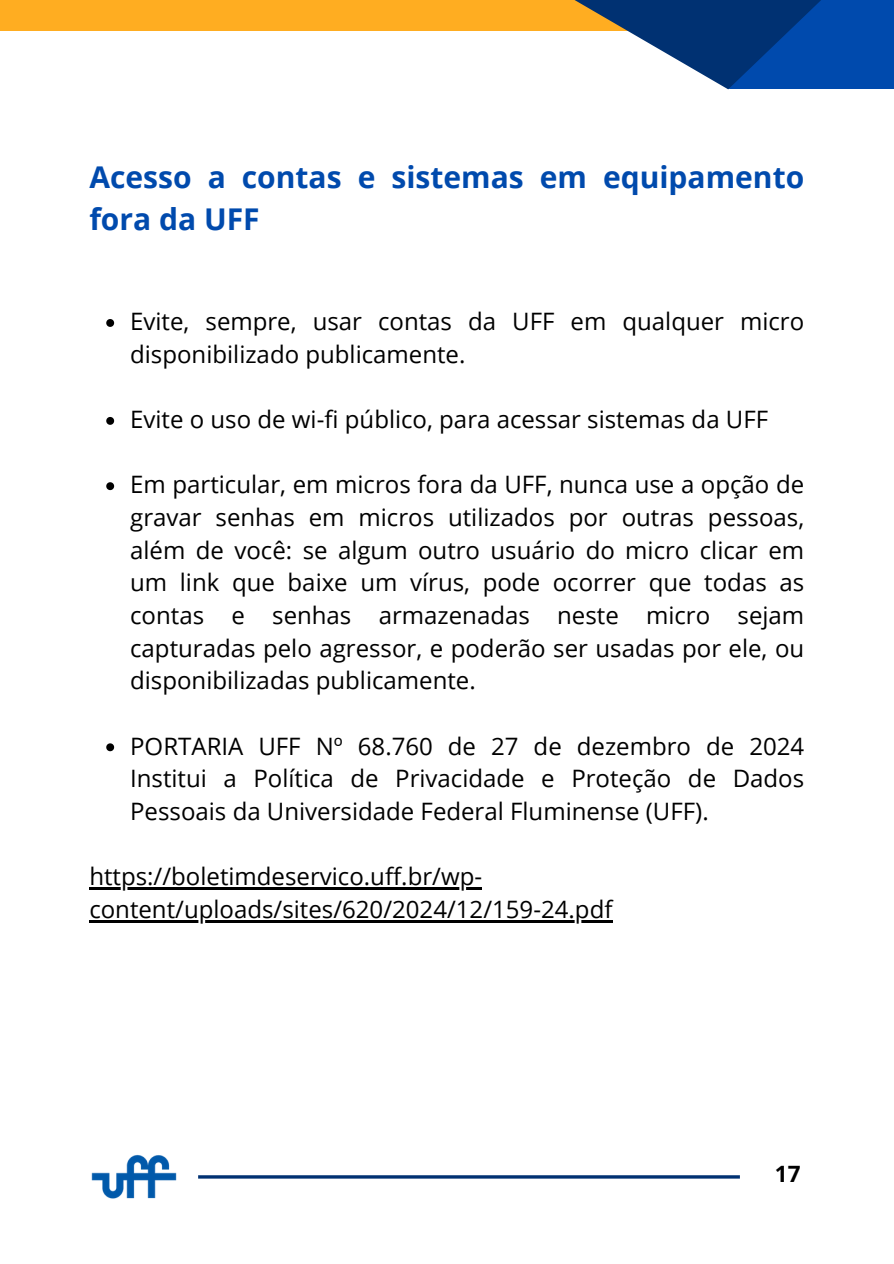
<style>
.page{position:relative;width:894px;height:1264px;background:#fff}
.page>*{position:absolute;margin:0;border:0;box-sizing:border-box;transform-origin:0 0}
.t1{font:700 30px/41.7px "Open Sans";color:#004aad}
.t2{font:24px/32.7px "Open Sans";color:#000;text-align:justify}
.t3{font:700 22.5px "Open Sans";color:#000}
</style>
<div class="page">
<svg style="left:106px;top:319px;width:8px;height:8px"></svg>
<svg style="left:106px;top:417px;width:8px;height:8px"></svg>
<svg style="left:106px;top:482px;width:8px;height:8px"></svg>
<svg style="left:106px;top:743px;width:8px;height:8px"></svg>
<hr style="left:89px;top:887px;width:393px;height:2px;background:#000">
<hr style="left:89px;top:920px;width:523px;height:2px;background:#000">
<div style="left:0;top:0;width:700px;height:31px;background:#ffad21"></div>
<svg style="left:574px;top:0;width:154px;height:89px"></svg>
<svg style="left:728px;top:0;width:165px;height:89px;background:#00429b"></svg>
<hr style="left:198px;top:1175px;width:541px;height:3px;background:#003172">
<img style="left:91px;top:1154px;width:86px;height:45px">
<h1 class="t1" style="left:89px;top:156px;width:716px">Acesso a contas e sistemas em equipamento fora da UFF</h1>
<p class="t2" style="left:130px;top:304px;width:675px">Evite, sempre, usar contas da UFF em qualquer micro disponibilizado publicamente.</p>
<p class="t2" style="left:130px;top:402px;width:639px">Evite o uso de wi-fi público, para acessar sistemas da UFF</p>
<p class="t2" style="left:130px;top:468px;width:675px">Em particular, em micros fora da UFF, nunca use a opção de gravar senhas em micros utilizados por outras pessoas, além de você: se algum outro usuário do micro clicar em um link que baixe um vírus, pode ocorrer que todas as contas e senhas armazenadas neste micro sejam capturadas pelo agressor, e poderão ser usadas por ele, ou disponibilizadas publicamente.</p>
<p class="t2" style="left:130px;top:729px;width:675px">PORTARIA UFF Nº 68.760 de 27 de dezembro de 2024<br>Institui a Política de Privacidade e Proteção de Dados Pessoais da Universidade Federal Fluminense (UFF).</p>
<p class="t2" style="left:89px;top:859px;width:394px">https://boletimdeservico.uff.br/wp-</p>
<p class="t2" style="left:89px;top:892px;width:524px">content/uploads/sites/620/2024/12/159-24.pdf</p>
<p class="t3" style="left:774px;top:1157px;width:27px">17</p>
</div>
